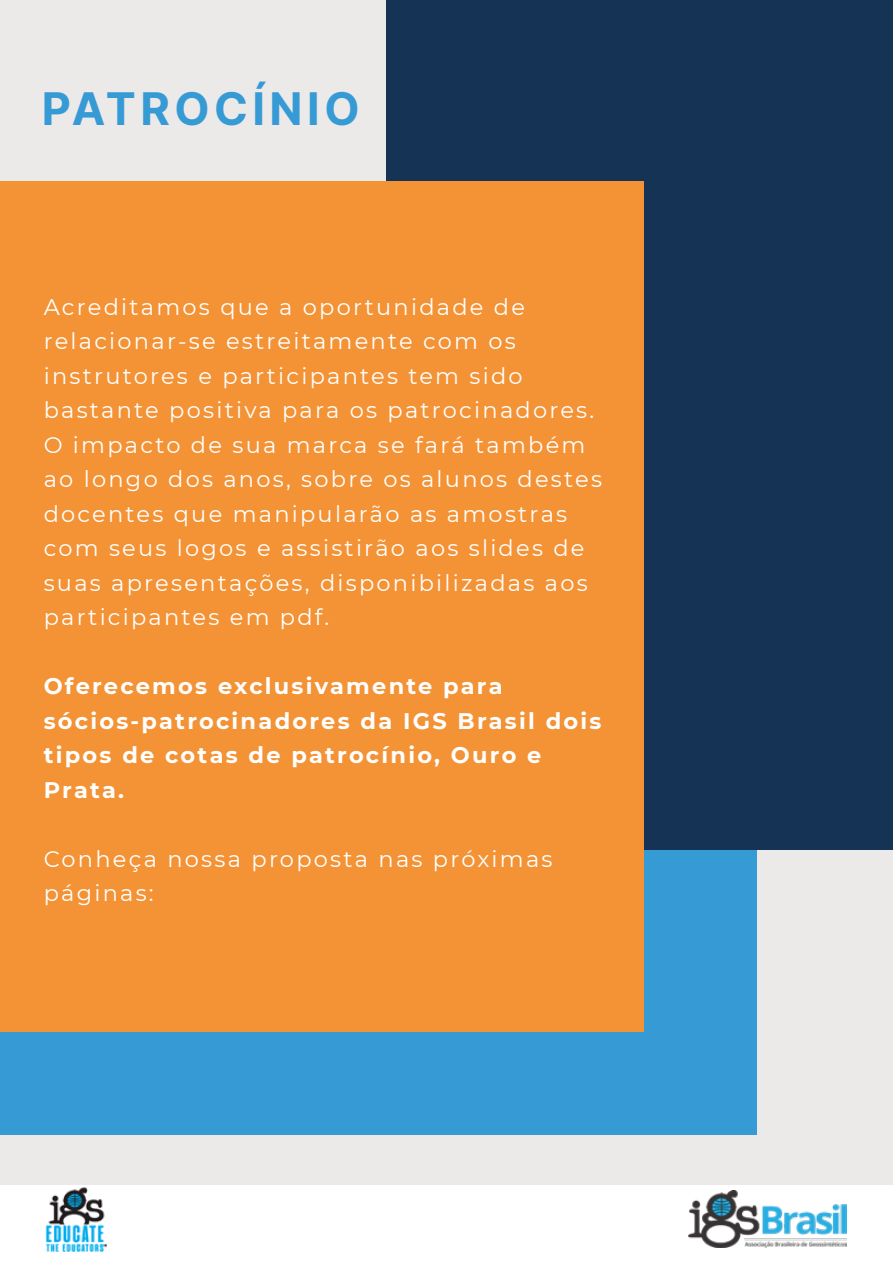
<style>
.page{position:relative;width:893px;height:1263px;background:#ece9e9}
.page>*{position:absolute;margin:0;border:0;box-sizing:border-box;transform-origin:0 0}
.t1{font:45px "Inter";letter-spacing:.1em;color:#369ad5}
.t2{font:22.5px/34.5px "Montserrat";letter-spacing:.1em;color:#fff}
.t3{font:700 22.5px/34.5px "Montserrat";letter-spacing:.1em;color:#fff}
</style>
<div class="page">
<div style="left:0;top:795px;width:756px;height:340px;background:#369ad5"></div>
<div style="left:387px;top:0;width:506px;height:850px;background:#153455"></div>
<div style="left:0;top:181px;width:644px;height:851px;background:#f39336"></div>
<div style="left:0;top:1185px;width:893px;height:78px;background:#fff"></div>
<img style="left:45px;top:1187px;width:62px;height:65px">
<img style="left:688px;top:1190px;width:159px;height:57px">
<h1 class="t1" style="left:42px;top:75px;width:319px">PATROCÍNIO</h1>
<p class="t2" style="left:44px;top:289px;width:560px">Acreditamos que a oportunidade de relacionar-se estreitamente com os instrutores e participantes tem sido bastante positiva para os patrocinadores.<br>O impacto de sua marca se fará também ao longo dos anos, sobre os alunos destes docentes que manipularão as amostras com seus logos e assistirão aos slides de suas apresentações, disponibilizadas aos participantes em pdf.</p>
<p class="t3" style="left:44px;top:668px;width:559px">Oferecemos exclusivamente para sócios-patrocinadores da IGS Brasil dois tipos de cotas de patrocínio, Ouro e<br>Prata.</p>
<p class="t2" style="left:44px;top:841px;width:510px">Conheça nossa proposta nas próximas páginas:</p>
</div>
